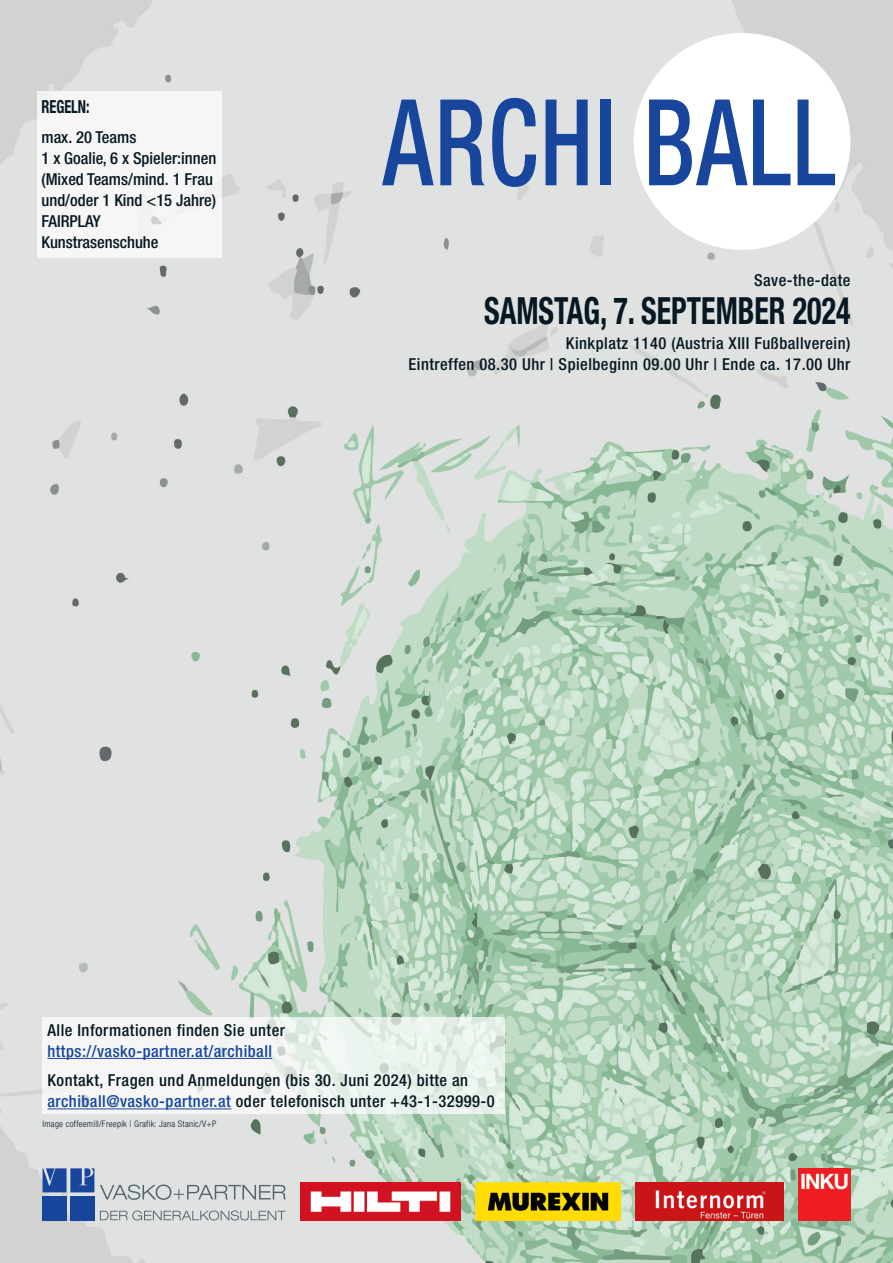
<style>
.page{position:relative;width:893px;height:1263px;background:#fff}
.page>*{position:absolute;margin:0;border:0;box-sizing:border-box;transform-origin:0 0}
.t1{font:500 condensed 120px "Helvetica Neue";letter-spacing:.02em;color:#18469d;scale:.8 1}
.t2{font:700 condensed 37.5px "Helvetica Neue";color:#071822;scale:.8 1}
.t3{font:700 condensed 18px "Helvetica Neue";color:#071822;scale:.8 1}
.t4{font:500 condensed 16.5px/21px "Helvetica Neue";letter-spacing:.03em;color:#071822;text-align:right}
.t5{font:500 condensed 16.5px/21px "Helvetica Neue";color:#071822}
.t6{font:500 condensed 16.5px "Helvetica Neue";letter-spacing:.03em;color:#18469d}
.t7{font:300 condensed 9px "Helvetica Neue";letter-spacing:.03em;color:#071822}
.s1{color:#18469d}
</style>
<div class="page">
<img style="left:0;top:0;width:893px;height:1263px">
<div style="left:634px;top:33px;width:216px;height:217px;background:#fff;border-radius:50%"></div>
<div style="left:38px;top:92px;width:184px;height:166px;background:#f5f6f5"></div>
<svg style="left:43px;top:1017px;width:462px;height:96px;fill:#f5f6f5"></svg>
<hr style="left:47px;top:1058px;width:225px;height:1px;background:#18469d">
<hr style="left:47px;top:1108px;width:184px;height:1px;background:#18469d">
<img style="left:475px;top:1182px;width:145px;height:38px">
<img style="left:300px;top:1182px;width:161px;height:38px">
<img style="left:635px;top:1182px;width:148px;height:38px">
<img style="left:798px;top:1168px;width:52px;height:52px">
<svg style="left:43px;top:1168px;width:51px;height:24px"></svg>
<div style="left:43px;top:1196px;width:24px;height:24px;background:#18469d"></div>
<div style="left:70px;top:1196px;width:24px;height:24px;background:#18469d"></div>
<svg style="left:100px;top:1210px;width:186px;height:10px;background:#bcc2c4"></svg>
<svg style="left:100px;top:1184px;width:186px;height:16px;background:#bcc2c4"></svg>
<p class="t3" style="left:41px;top:96px;width:62px">REGELN:</p>
<p class="t5" style="left:41px;top:126px;width:176px">max. 20 Teams<br>1 x Goalie, 6 x Spieler:innen (Mixed Teams/mind. 1 Frau und/oder 1 Kind &lt;15 Jahre)<br>FAIRPLAY<br>Kunstrasenschuhe</p>
<h1 class="t1" style="left:383px;top:71px;width:568px">ARCHI BALL</h1>
<p class="t4" style="left:754px;top:269px;width:98px">Save-the-date</p>
<h2 class="t2" style="left:484px;top:288px;width:459px">SAMSTAG, 7. SEPTEMBER 2024</h2>
<p class="t4" style="left:408px;top:333px;width:443px">Kinkplatz 1140 (Austria XIII Fußballverein)<br>Eintreffen 08.30 Uhr | Spielbeginn 09.00 Uhr | Ende ca. 17.00 Uhr</p>
<p class="t4" style="left:47px;top:1019px;width:239px">Alle Informationen finden Sie unter</p>
<p class="t6" style="left:47px;top:1041px;width:226px">https://vasko-partner.at/archiball</p>
<p class="t4" style="left:47px;top:1070px;width:449px;text-align:left">Kontakt, Fragen und Anmeldungen (bis 30. Juni 2024) bitte an <span class="s1">archiball@vasko-partner.at</span> oder telefonisch unter +43-1-32999-0</p>
<p class="t7" style="left:43px;top:1118px;width:175px">Image coffeemill/Freepik | Grafik: Jana Stanic/V+P</p>
</div>
